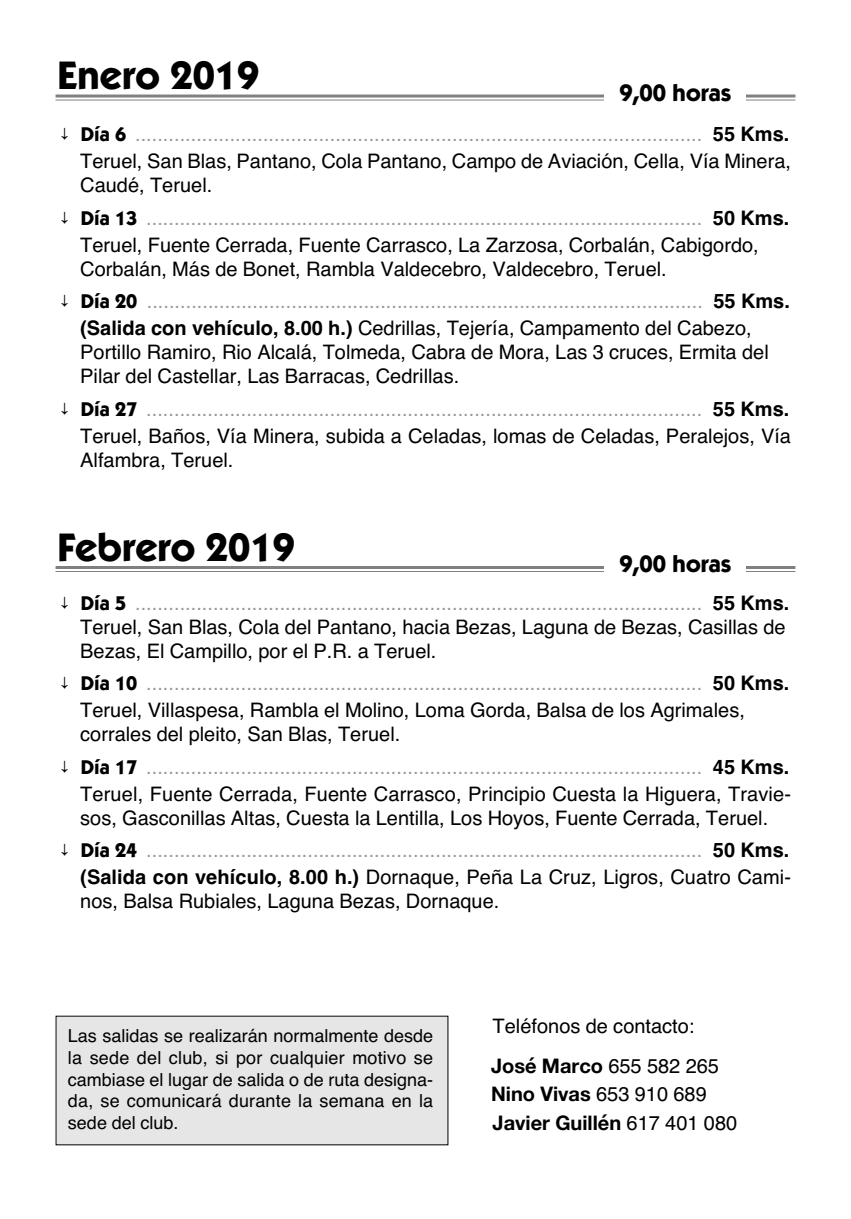
<style>
.page{position:relative;width:851px;height:1219px;background:#fff}
.page>*{position:absolute;margin:0;border:0;box-sizing:border-box;transform-origin:0 0}
.t1{font:700 40px "Itc Kabel";color:#000}
.t2{font:700 24px "Itc Kabel";color:#000}
.t3{font:20px/27px "Helvetica";color:#999}
.t4{font:20px/24px "Helvetica";color:#000}
.t5{font:700 20px/28.6px "Helvetica Neue";color:#000}
.t6{font:18px/21.6px "Helvetica";letter-spacing:.01em;color:#000;text-align:justify}
.s1{font-family:"Letter Gothic Std";font-weight:700;font-style:italic;color:#000}
.s2{font-family:"Itc Kabel";font-weight:700;color:#000}
.s3{font-weight:700;color:#000}
.s4{color:#000}
.s5{font-family:"Helvetica";font-weight:400}
</style>
<div class="page">
<hr style="left:56px;top:95px;width:739px;height:3px;background:#808080">
<hr style="left:56px;top:100px;width:739px;height:1px;background:#808080">
<div style="left:604px;top:82px;width:142px;height:30px;background:#fff"></div>
<hr style="left:56px;top:566px;width:739px;height:3px;background:#808080">
<hr style="left:56px;top:571px;width:739px;height:1px;background:#808080">
<div style="left:604px;top:553px;width:142px;height:30px;background:#fff"></div>
<div style="left:57px;top:1017px;width:390px;height:127px;background:#e6e6e6"></div>
<h1 class="t1" style="left:58px;top:61px;width:203px">Enero 2019</h1>
<p class="t2" style="left:619px;top:84px;width:113px">9,00 horas</p>
<p class="t3" style="left:58px;top:121px;width:735px;text-align:right"><span class="s1">↓</span> <span class="s2">Día 6</span> ...................................................................................................... <span class="s3">55 Kms.<br></span><span class="s4">Teruel, San Blas, Pantano, Cola Pantano, Campo de Aviación, Cella, Vía Minera,</span></p>
<p class="t3" style="left:58px;top:169px;width:733px;line-height:32.6px;text-indent:23px"><span class="s4">Caudé, Teruel.<br></span><span class="s1">↓</span> <span class="s2">Día 13</span> .................................................................................................... <span class="s3">50 Kms.</span></p>
<p class="t4" style="left:80px;top:233px;width:680px">Teruel, Fuente Cerrada, Fuente Carrasco, La Zarzosa, Corbalán, Cabigordo,<br>Corbalán, Más de Bonet, Rambla Valdecebro, Valdecebro, Teruel.</p>
<p class="t3" style="left:80px;top:288px;width:711px;text-indent:-23px"><span class="s1">↓</span> <span class="s2">Día 20</span> .................................................................................................... <span class="s3">55 Kms. (Salida con vehículo, 8.00 h.)</span> <span class="s4">Cedrillas, Tejería, Campamento del Cabezo,</span></p>
<p class="t4" style="left:80px;top:340px;width:690px">Portillo Ramiro, Rio Alcalá, Tolmeda, Cabra de Mora, Las 3 cruces, Ermita del<br>Pilar del Castellar, Las Barracas, Cedrillas.</p>
<p class="t3" style="left:58px;top:395px;width:735px;text-align:right"><span class="s1">↓</span> <span class="s2">Día 27</span> .................................................................................................... <span class="s3">55 Kms.<br></span><span class="s4">Teruel, Baños, Vía Minera, subida a Celadas, lomas de Celadas, Peralejos, Vía</span></p>
<p class="t4" style="left:80px;top:448px;width:155px">Alfambra, Teruel.</p>
<h1 class="t1" style="left:58px;top:532px;width:239px">Febrero 2019</h1>
<p class="t2" style="left:619px;top:555px;width:113px">9,00 horas</p>
<p class="t3" style="left:80px;top:591px;width:710px;line-height:24px;text-indent:-23px"><span class="s1">↓</span> <span class="s2">Día 5</span> ...................................................................................................... <span class="s3">55 Kms.<br></span><span class="s4">Teruel, San Blas, Cola del Pantano, hacia Bezas, Laguna de Bezas, Casillas de<br>Bezas, El Campillo, por el P.R. a Teruel.</span></p>
<p class="t3" style="left:80px;top:670px;width:710px;text-indent:-23px"><span class="s1">↓</span> <span class="s2">Día 10</span> .................................................................................................... <span class="s3">50 Kms.<br></span><span class="s4">Teruel, Villaspesa, Rambla el Molino, Loma Gorda, Balsa de los Agrimales,</span></p>
<p class="t3" style="left:58px;top:718px;width:733px;line-height:32.6px;text-indent:23px"><span class="s4">corrales del pleito, San Blas, Teruel.<br></span><span class="s1">↓</span> <span class="s2">Día 17</span> .................................................................................................... <span class="s3">45 Kms.</span></p>
<p class="t4" style="left:80px;top:782px;width:712px">Teruel, Fuente Cerrada, Fuente Carrasco, Principio Cuesta la Higuera, Travie&shy;sos, Gasconillas Altas, Cuesta la Lentilla, Los Hoyos, Fuente Cerrada, Teruel.</p>
<p class="t3" style="left:57px;top:837px;width:735px;text-align:right"><span class="s1">↓</span> <span class="s2">Día 24</span> .................................................................................................... <span class="s3">50 Kms. (Salida con vehículo, 8.00 h.)</span> <span class="s4">Dornaque, Peña La Cruz, Ligros, Cuatro Cami-</span></p>
<p class="t4" style="left:80px;top:889px;width:420px">nos, Balsa Rubiales, Laguna Bezas, Dornaque.</p>
<p class="t6" style="left:68px;top:1025px;width:367px">Las salidas se realizarán normalmente desde la sede del club, si por cualquier motivo se cambiase el lugar de salida o de ruta designa&shy;da, se comunicará durante la semana en la sede del club.</p>
<p class="t4" style="left:492px;top:1014px;width:203px">Teléfonos de contacto:</p>
<p class="t5" style="left:491px;top:1051px;width:248px">José Marco <span class="s5">655 582 265<br></span>Nino Vivas <span class="s5">653 910 689<br></span>Javier Guillén <span class="s5">617 401 080</span></p>
</div>
